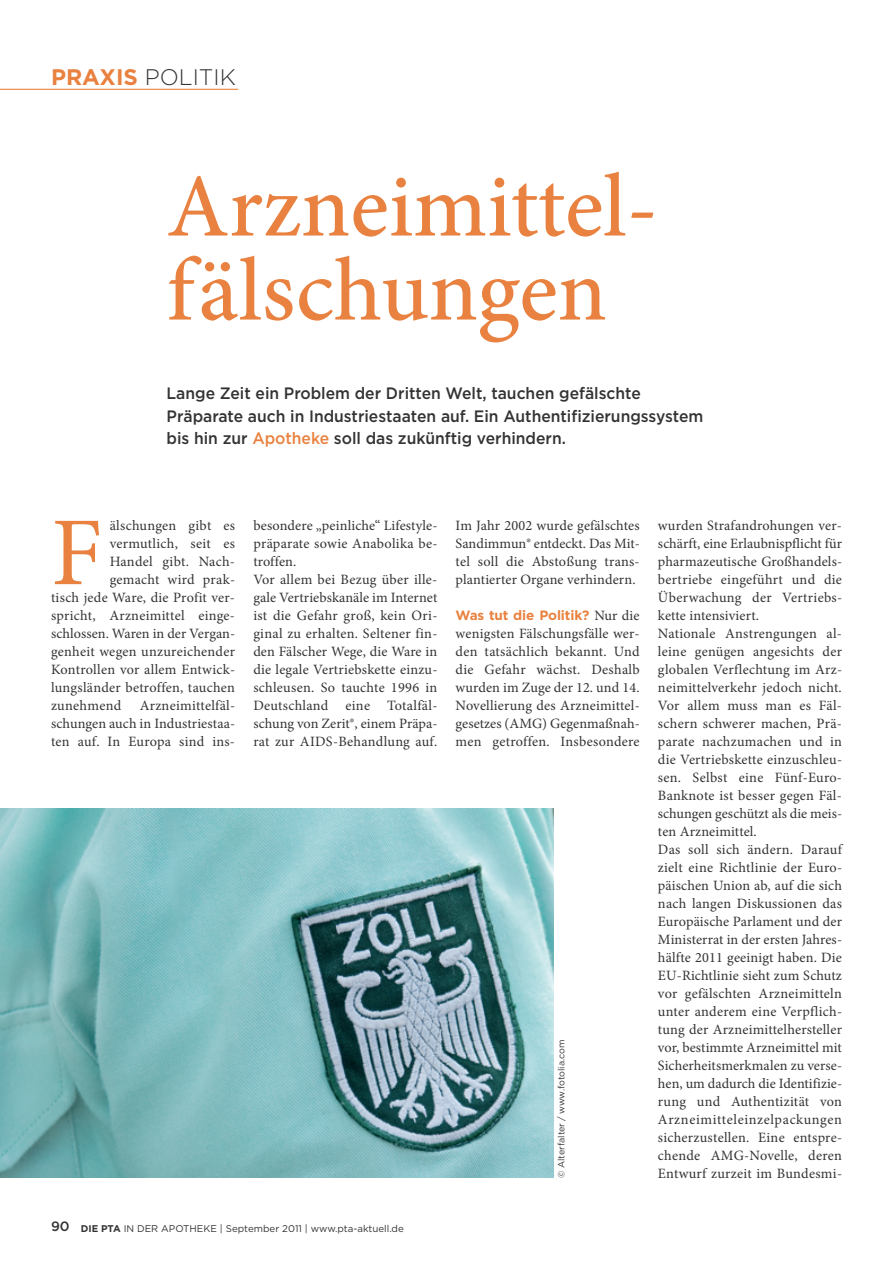
<style>
.page{position:relative;width:893px;height:1263px;background:#fff}
.page>*{position:absolute;margin:0;border:0;box-sizing:border-box;transform-origin:0 0}
.t1{font:97.35px "Minion Pro";color:#e98240}
.t2{font:500 90px/84px "Minion Pro";color:#e98240}
.t3{font:300 22.5px "Gotham";color:#343334}
.t4{font:500 16.5px/22.5px "Gotham";color:#343334;scale:.95 1}
.t5{font:14.25px/18px "Minion Pro";letter-spacing:.015em;color:#343334;text-align:justify}
.t6{font:700 13.5px "Gotham";letter-spacing:-.01em;color:#e98240}
.t7{font:500 13.5px "Gotham";color:#343334}
.t8{font:9.75px "Gotham";color:#343334}
.t9{font:9px "Gotham";color:#343334}
.s1{font-weight:700;color:#e98240}
.s2{color:#e98240}
.s3{font-family:"Minion Pro";font-weight:400;font-size:14.25px;color:#343334}
.s4{font-weight:700}
</style>
<div class="page">
<img style="left:0;top:809px;width:553px;height:369px">
<hr style="left:0;top:89px;width:238px;height:1px;background:#e98240">
<h3 class="t3" style="left:51px;top:68px;width:186px"><span class="s1">PRAXIS</span> POLITIK</h3>
<h2 class="t2" style="left:167px;top:162px;width:493px">Arzneimittel&shy;fälschungen</h2>
<p class="t4" style="left:167px;top:383px;width:566px">Lange Zeit ein Problem der Dritten Welt, tauchen gefälschte<br>Präparate auch in Industriestaaten auf. Ein Authentifizierungssystem bis hin zur <span class="s2">Apotheke</span> soll das zukünftig verhindern.</p>
<h1 class="t1" style="left:51px;top:515px;width:53px">F</h1>
<p class="t5" style="left:110px;top:518px;width:127px">älschungen gibt es</p>
<p class="t5" style="left:110px;top:536px;width:127px">vermutlich, seit es</p>
<p class="t5" style="left:110px;top:554px;width:127px">Handel gibt. Nach-</p>
<p class="t5" style="left:110px;top:572px;width:127px">gemacht wird prak-</p>
<p class="t5" style="left:51px;top:590px;width:185px">tisch jede Ware, die Profit ver-</p>
<p class="t5" style="left:51px;top:608px;width:185px">spricht, Arzneimittel einge-</p>
<p class="t5" style="left:51px;top:626px;width:186px">schlossen. Waren in der Vergan-</p>
<p class="t5" style="left:51px;top:644px;width:186px">genheit wegen unzureichender</p>
<p class="t5" style="left:51px;top:662px;width:186px">Kontrollen vor allem Entwick-</p>
<p class="t5" style="left:51px;top:680px;width:186px">lungsländer betroffen, tauchen</p>
<p class="t5" style="left:51px;top:698px;width:72px">zunehmend</p>
<p class="t5" style="left:51px;top:698px;width:186px;text-indent:89px">Arzneimittelfäl&shy;schungen auch in Industriestaa&shy;ten auf. In Europa sind ins-</p>
<p class="t5" style="left:253px;top:518px;width:186px;text-align:left">besondere „peinliche“ Lifestyle&shy;präparate sowie Anabolika be&shy;troffen.<br>Vor allem bei Bezug über ille&shy;gale Vertriebskanäle im Internet ist die Gefahr groß, kein Ori&shy;ginal zu erhalten. Seltener fin&shy;den Fälscher Wege, die Ware in die legale Vertriebskette einzu&shy;schleusen. So tauchte 1996 in<br>Deutschland eine Totalfäl&shy;schung von Zerit®, einem Präpa&shy;rat zur AIDS-Behandlung auf.</p>
<p class="t5" style="left:456px;top:518px;width:186px">Im Jahr 2002 wurde gefälschtes Sandimmun® entdeckt. Das Mit&shy;tel soll die Abstoßung trans&shy;plantierter Organe verhindern.</p>
<p class="t6" style="left:456px;top:610px;width:186px">Was tut die Politik? <span class="s3">Nur die</span></p>
<p class="t5" style="left:456px;top:626px;width:186px">wenigsten Fälschungsfälle wer&shy;den tatsächlich bekannt. Und die Gefahr wächst. Deshalb wurden im Zuge der 12. und 14.<br>Novellierung des Arzneimittel&shy;gesetzes (AMG) Gegenmaßnah&shy;men getroffen. Insbesondere</p>
<p class="t9" style="left:558px;top:1178px;width:140px;rotate:-90deg">© Alterfalter / www.fotolia.com</p>
<p class="t7" style="left:51px;top:1221px;width:20px">90</p>
<p class="t8" style="left:81px;top:1225px;width:325px"><span class="s4">DIE PTA</span> IN DER APOTHEKE | September 2011 | www.pta-aktuell.de</p>
<p class="t5" style="left:658px;top:518px;width:186px;text-align:left">wurden Strafandrohungen ver&shy;schärft, eine Erlaubnispflicht für pharmazeutische Großhandels&shy;bertriebe eingeführt und die<br>Überwachung der Vertriebs&shy;kette intensiviert.<br>Nationale Anstrengungen al&shy;leine genügen angesichts der globalen Verflechtung im Arz&shy;neimittelverkehr jedoch nicht.<br>Vor allem muss man es Fäl&shy;schern schwerer machen, Prä&shy;parate nachzumachen und in die Vertriebskette einzuschleu&shy;sen. Selbst eine Fünf-Euro-<br>Banknote ist besser gegen Fäl&shy;schungen geschützt als die meis&shy;ten Arzneimittel.<br>Das soll sich ändern. Darauf zielt eine Richtlinie der Euro&shy;päischen Union ab, auf die sich nach langen Diskussionen das<br>Europäische Parlament und der<br>Ministerrat in der ersten Jahres&shy;hälfte 2011 geeinigt haben. Die<br>EU-Richtlinie sieht zum Schutz vor gefälschten Arzneimitteln unter anderem eine Verpflich&shy;tung der Arzneimittelhersteller vor, bestimmte Arzneimittel mit<br>Sicherheitsmerkmalen zu verse&shy;hen, um dadurch die Identifizie&shy;rung und Authentizität von<br>Arzneimitteleinzelpackungen sicherzustellen. Eine entspre&shy;chende AMG-Novelle, deren</p>
<p class="t5" style="left:658px;top:1166px;width:186px">Entwurf zurzeit im Bundesmi-</p>
</div>
